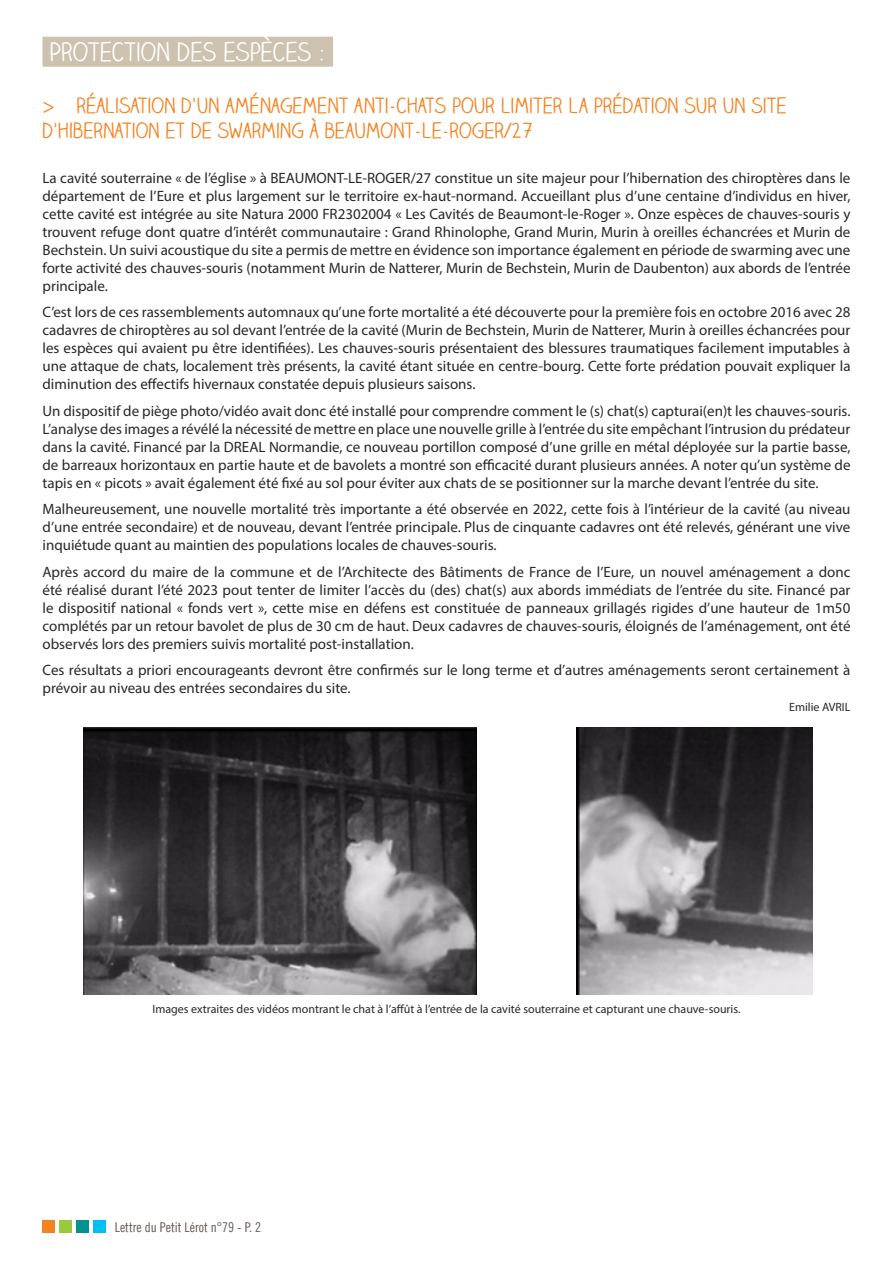
<style>
.page{position:relative;width:893px;height:1263px;background:#fff}
.page>*{position:absolute;margin:0;border:0;box-sizing:border-box;transform-origin:0 0}
.t1{font:25.5px "Claire Hand";color:#fff}
.t2{font:21px/25.2px "Claire Hand";color:#f58220}
.t3{font:15px/18px "Myriad Pro";color:#292829;text-align:justify}
.t4{font:13.5px "Trade Gothic LT Cond Eighteen";color:#625654}
.t5{font:12px "Myriad Pro";color:#292829}
.s1{font-family:"Myriad Pro"}
</style>
<div class="page">
<div style="left:43px;top:1220px;width:12px;height:13px;background:#f58220"></div>
<div style="left:60px;top:1220px;width:12px;height:13px;background:#9aca3c"></div>
<div style="left:77px;top:1220px;width:12px;height:13px;background:#009391"></div>
<div style="left:94px;top:1220px;width:12px;height:13px;background:#00c0f3"></div>
<img style="left:84px;top:728px;width:392px;height:266px">
<img style="left:577px;top:728px;width:236px;height:266px">
<div style="left:43px;top:37px;width:290px;height:30px;background:#cdc2af"></div>
<h1 class="t1" style="left:50px;top:35px;width:278px">PROTECTION DES ESPÈCES :</h1>
<h2 class="t2" style="left:43px;top:92px;width:746px"><span class="s1">&gt;</span> RÉALISATION D’UN AMÉNAGEMENT ANTI-CHATS POUR LIMITER LA PRÉDATION SUR UN SITE<br>D’HIBERNATION ET DE SWARMING À BEAUMONT-LE-ROGER/27</h2>
<p class="t3" style="left:43px;top:168px;width:809px">La cavité souterraine « de l’église » à BEAUMONT-LE-ROGER/27 constitue un site majeur pour l’hibernation des chiroptères dans le département de l’Eure et plus largement sur le territoire ex-haut-normand. Accueillant plus d’une centaine d’individus en hiver, cette cavité est intégrée au site Natura 2000 FR2302004 « Les Cavités de Beaumont-le-Roger ». Onze espèces de chauves-souris y trouvent refuge dont quatre d’intérêt communautaire : Grand Rhinolophe, Grand Murin, Murin à oreilles échancrées et Murin de Bechstein. Un suivi acoustique du site a permis de mettre en évidence son importance également en période de swarming avec une forte activité des chauves-souris (notamment Murin de Natterer, Murin de Bechstein, Murin de Daubenton) aux abords de l’entrée principale.</p>
<p class="t3" style="left:43px;top:303px;width:809px">C’est lors de ces rassemblements automnaux qu’une forte mortalité a été découverte pour la première fois en octobre 2016 avec 28 cadavres de chiroptères au sol devant l’entrée de la cavité (Murin de Bechstein, Murin de Natterer, Murin à oreilles échancrées pour les espèces qui avaient pu être identifiées). Les chauves-souris présentaient des blessures traumatiques facilement imputables à une attaque de chats, localement très présents, la cavité étant située en centre-bourg. Cette forte prédation pouvait expliquer la diminution des effectifs hivernaux constatée depuis plusieurs saisons.</p>
<p class="t3" style="left:43px;top:401px;width:809px">Un dispositif de piège photo/vidéo avait donc été installé pour comprendre comment le (s) chat(s) capturai(en)t les chauves-souris.<br>L’analyse des images a révélé la nécessité de mettre en place une nouvelle grille à l’entrée du site empêchant l’intrusion du prédateur dans la cavité. Financé par la DREAL Normandie, ce nouveau portillon composé d’une grille en métal déployée sur la partie basse, de barreaux horizontaux en partie haute et de bavolets a montré son efficacité durant plusieurs années. A noter qu’un système de tapis en « picots » avait également été fixé au sol pour éviter aux chats de se positionner sur la marche devant l’entrée du site.</p>
<p class="t3" style="left:43px;top:500px;width:809px">Malheureusement, une nouvelle mortalité très importante a été observée en 2022, cette fois à l’intérieur de la cavité (au niveau d’une entrée secondaire) et de nouveau, devant l’entrée principale. Plus de cinquante cadavres ont été relevés, générant une vive inquiétude quant au maintien des populations locales de chauves-souris.</p>
<p class="t3" style="left:43px;top:562px;width:809px">Après accord du maire de la commune et de l’Architecte des Bâtiments de France de l’Eure, un nouvel aménagement a donc été réalisé durant l’été 2023 pout tenter de limiter l’accès du (des) chat(s) aux abords immédiats de l’entrée du site. Financé par le dispositif national « fonds vert », cette mise en défens est constituée de panneaux grillagés rigides d’une hauteur de 1m50 complétés par un retour bavolet de plus de 30 cm de haut. Deux cadavres de chauves-souris, éloignés de l’aménagement, ont été observés lors des premiers suivis mortalité post-installation.</p>
<p class="t3" style="left:43px;top:661px;width:809px">Ces résultats a priori encourageants devront être confirmés sur le long terme et d’autres aménagements seront certainement à prévoir au niveau des entrées secondaires du site.</p>
<p class="t5" style="left:789px;top:699px;width:63px">Emilie AVRIL</p>
<p class="t5" style="left:152px;top:1001px;width:589px">Images extraites des vidéos montrant le chat à l’affût à l’entrée de la cavité souterraine et capturant une chauve-souris.</p>
<p class="t4" style="left:115px;top:1219px;width:148px">Lettre du Petit Lérot n°79 - P. 2</p>
</div>
